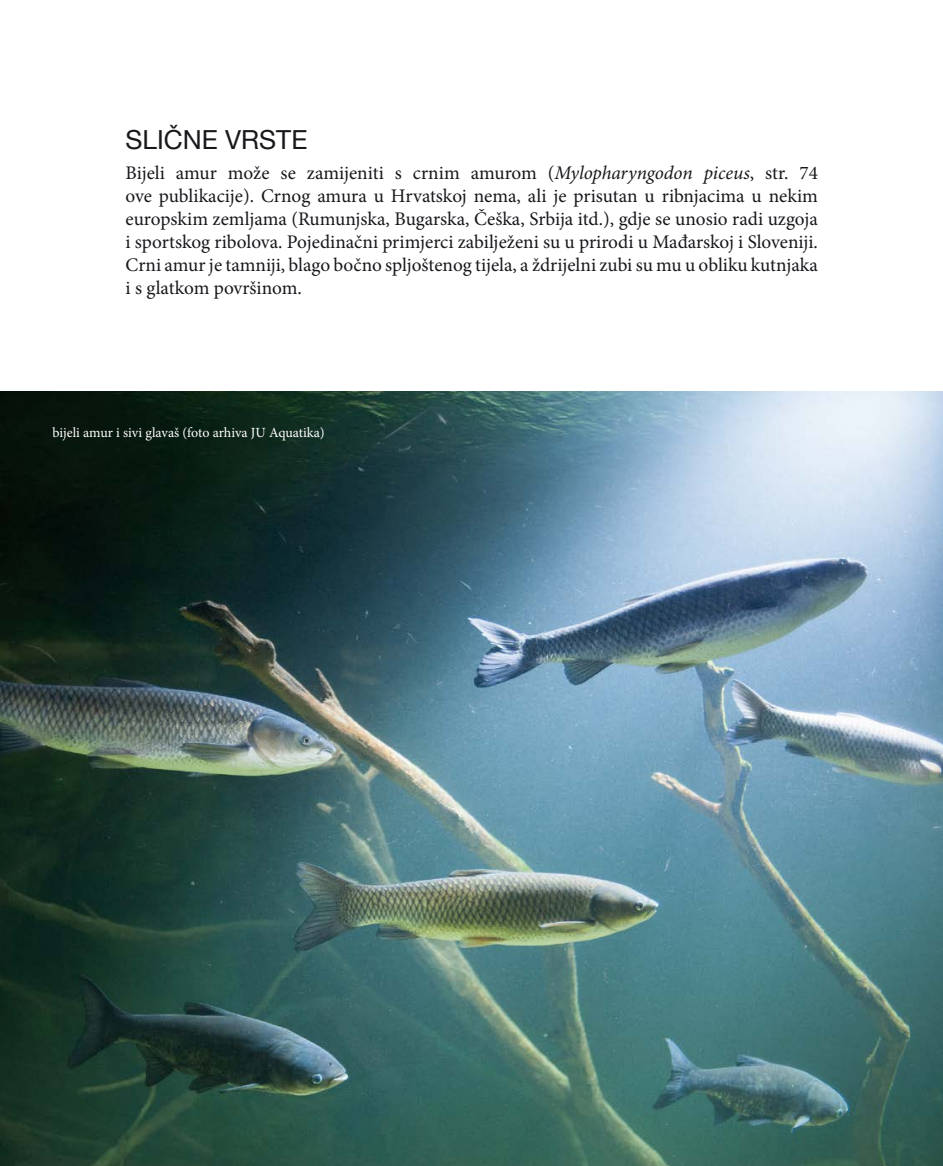
<style>
.page{position:relative;width:943px;height:1166px;background:#fff}
.page>*{position:absolute;margin:0;border:0;box-sizing:border-box;transform-origin:0 0}
.t1{font:26.25px "Helvetica Neue";color:#1a171c}
.t2{font:19.25px/23.1px "Minion Pro";color:#1a171c;text-align:justify}
.t3{font:14px "Minion Pro";letter-spacing:-.005em;color:#fff}
.s1{font-style:italic}
</style>
<div class="page">
<img style="left:0;top:392px;width:943px;height:774px">
<h1 class="t1" style="left:126px;top:121px;width:183px">SLIČNE VRSTE</h1>
<p class="t2" style="left:126px;top:161px;width:694px">Bijeli amur može se zamijeniti s crnim amurom (<span class="s1">Mylopharyngodon piceus</span>, str. 74 ove publikacije). Crnog amura u Hrvatskoj nema, ali je prisutan u ribnjacima u nekim europskim zemljama (Rumunjska, Bugarska, Češka, Srbija itd.), gdje se unosio radi uzgoja i sportskog ribolova. Pojedinačni primjerci zabilježeni su u prirodi u Mađarskoj i Sloveniji.<br>Crni amur je tamniji, blago bočno spljoštenog tijela, a ždrijelni zubi su mu u obliku kutnjaka i s glatkom površinom.</p>
<p class="t3" style="left:53px;top:423px;width:274px">bijeli amur i sivi glavaš (foto arhiva JU Aquatika)</p>
</div>
